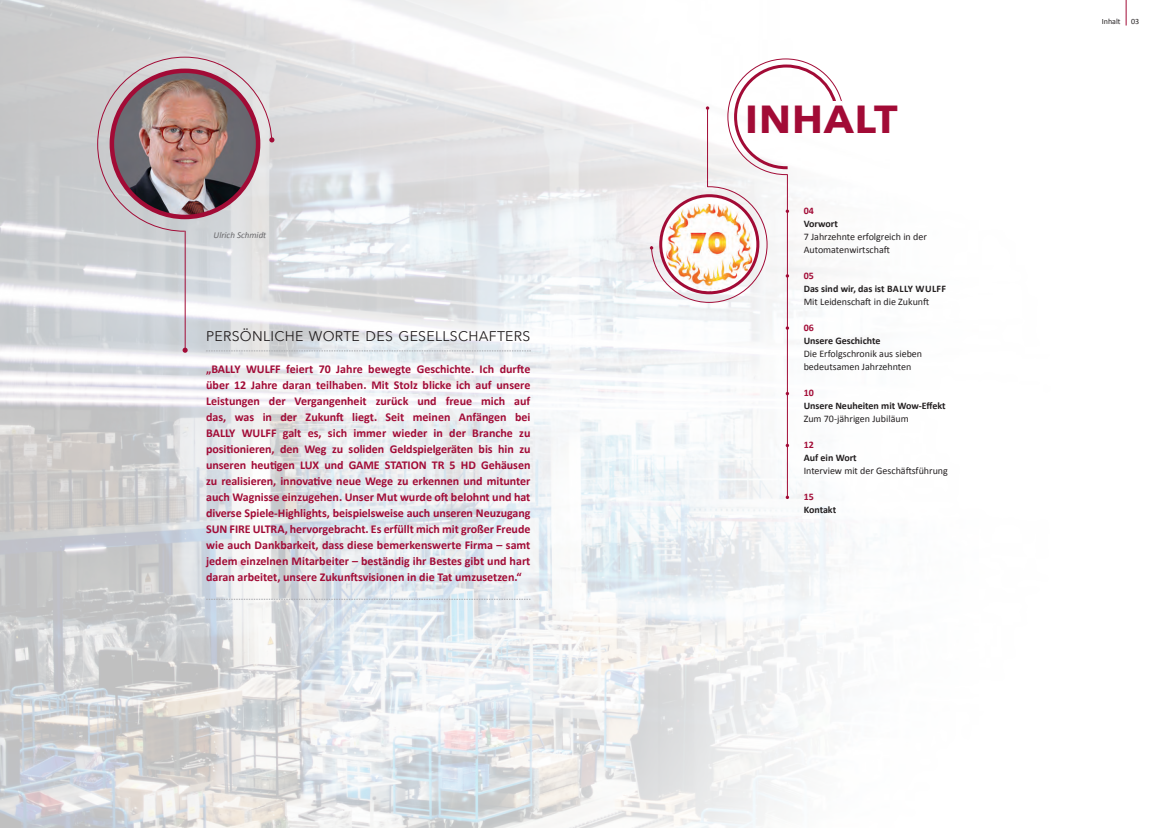
<style>
.page{position:relative;width:1163px;height:828px;background:#fff}
.page>*{position:absolute;margin:0;border:0;box-sizing:border-box;transform-origin:0 0}
.t1{font:700 39px "Avenir Next";letter-spacing:.03em;color:#a20b36;scale:1.04 1}
.t2{font:14px "Avenir Next";letter-spacing:.02em;color:#231f20}
.t3{font:700 12px/16px "Calibri";color:#a20b36;text-align:justify}
.t4{font:10px/13px "Calibri";color:#231f20}
.t5{font:700 10px "Calibri";color:#231f20}
.t6{font:700 10px "Calibri";color:#a20b36}
.t7{font:italic 9px "Calibri";color:#69696c}
.t8{font:8px "Calibri";color:#231f20}
</style>
<div class="page">
<img style="left:0;top:0;width:1127px;height:828px">
<svg style="left:649px;top:246px;width:4px;height:3px"></svg>
<svg style="left:705px;top:106px;width:4px;height:4px"></svg>
<svg style="left:660px;top:196px;width:97px;height:97px"></svg>
<img style="left:666px;top:204px;width:86px;height:89px">
<div style="left:659px;top:194px;width:100px;height:100px;border:3px solid #a20b36;border-radius:50%"></div>
<hr style="left:707px;top:107px;width:1px;height:80px;background:#a20b36">
<hr style="left:787px;top:174px;width:1px;height:324px;background:#a20b36">
<svg style="left:785px;top:495px;width:4px;height:4px"></svg>
<svg style="left:785px;top:326px;width:4px;height:4px"></svg>
<svg style="left:785px;top:274px;width:4px;height:4px"></svg>
<svg style="left:785px;top:209px;width:4px;height:4px"></svg>
<svg style="left:1125px;top:0;width:1px;height:26px"></svg>
<svg style="left:97px;top:56px;width:177px;height:176px;background:#d2c8cd"></svg>
<hr style="left:185px;top:231px;width:1px;height:119px;background:#a20b36">
<svg style="left:182px;top:348px;width:6px;height:5px"></svg>
<img style="left:112px;top:71px;width:146px;height:146px;border-radius:72px">
<div style="left:110px;top:69px;width:150px;height:150px;border:5px solid #a20b36;border-radius:50%"></div>
<svg style="left:206px;top:351px;width:325px;height:1px"></svg>
<svg style="left:206px;top:599px;width:324px;height:1px"></svg>
<svg style="left:727px;top:58px;width:115px;height:117px"></svg>
<p class="t7" style="left:214px;top:229px;width:54px">Ulrich Schmidt</p>
<p class="t2" style="left:206px;top:324px;width:326px">PERSÖNLICHE WORTE DES GESELLSCHAFTERS</p>
<p class="t3" style="left:206px;top:361px;width:326px">„BALLY WULFF feiert 70 Jahre bewegte Geschichte. Ich durfte über 12 Jahre daran teilhaben. Mit Stolz blicke ich auf unsere Leistungen der Vergangenheit zurück und freue mich auf das, was in der Zukunft liegt. Seit meinen Anfängen bei BALLY WULFF galt es, sich immer wieder in der Branche zu positionieren, den Weg zu soliden Geldspielgeräten bis hin zu unseren heutigen LUX und GAME STATION TR 5 HD Gehäusen zu realisieren, innovative neue Wege zu erkennen und mitunter auch Wagnisse einzugehen. Unser Mut wurde oft belohnt und hat diverse Spiele-Highlights, beispielsweise auch unseren Neuzugang SUN FIRE ULTRA, hervorgebracht. Es erfüllt mich mit großer Freude wie auch Dankbarkeit, dass diese bemerkenswerte Firma – samt jedem einzelnen Mitarbeiter – beständig ihr Bestes gibt und hart daran arbeitet, unsere Zukunftsvisionen in die Tat umzusetzen.“</p>
<h1 class="t1" style="left:745px;top:86px;width:148px">INHALT</h1>
<p class="t6" style="left:803px;top:204px;width:12px">04</p>
<p class="t5" style="left:803px;top:217px;width:36px">Vorwort</p>
<p class="t4" style="left:803px;top:230px;width:125px">7 Jahrzehnte erfolgreich in der<br>Automatenwirtschaft</p>
<p class="t6" style="left:803px;top:269px;width:12px">05</p>
<p class="t5" style="left:803px;top:282px;width:144px">Das sind wir, das ist BALLY WULFF</p>
<p class="t4" style="left:803px;top:295px;width:127px">Mit Leidenschaft in die Zukunft</p>
<p class="t6" style="left:803px;top:321px;width:12px">06</p>
<p class="t5" style="left:803px;top:334px;width:78px">Unsere Geschichte</p>
<p class="t4" style="left:803px;top:347px;width:120px">Die Erfolgschronik aus sieben bedeutsamen Jahrzehnten</p>
<p class="t6" style="left:803px;top:386px;width:12px">10</p>
<p class="t5" style="left:803px;top:399px;width:143px">Unsere Neuheiten mit Wow-Effekt</p>
<p class="t4" style="left:803px;top:412px;width:107px">Zum 70-jährigen Jubiläum</p>
<p class="t6" style="left:803px;top:438px;width:12px">12</p>
<p class="t5" style="left:803px;top:451px;width:55px">Auf ein Wort</p>
<p class="t4" style="left:803px;top:464px;width:146px">Interview mit der Geschäftsführung</p>
<p class="t6" style="left:803px;top:490px;width:12px">15</p>
<p class="t5" style="left:803px;top:503px;width:34px">Kontakt</p>
<p class="t8" style="left:1101px;top:17px;width:20px">Inhalt</p>
<p class="t8" style="left:1130px;top:17px;width:10px">03</p>
</div>
